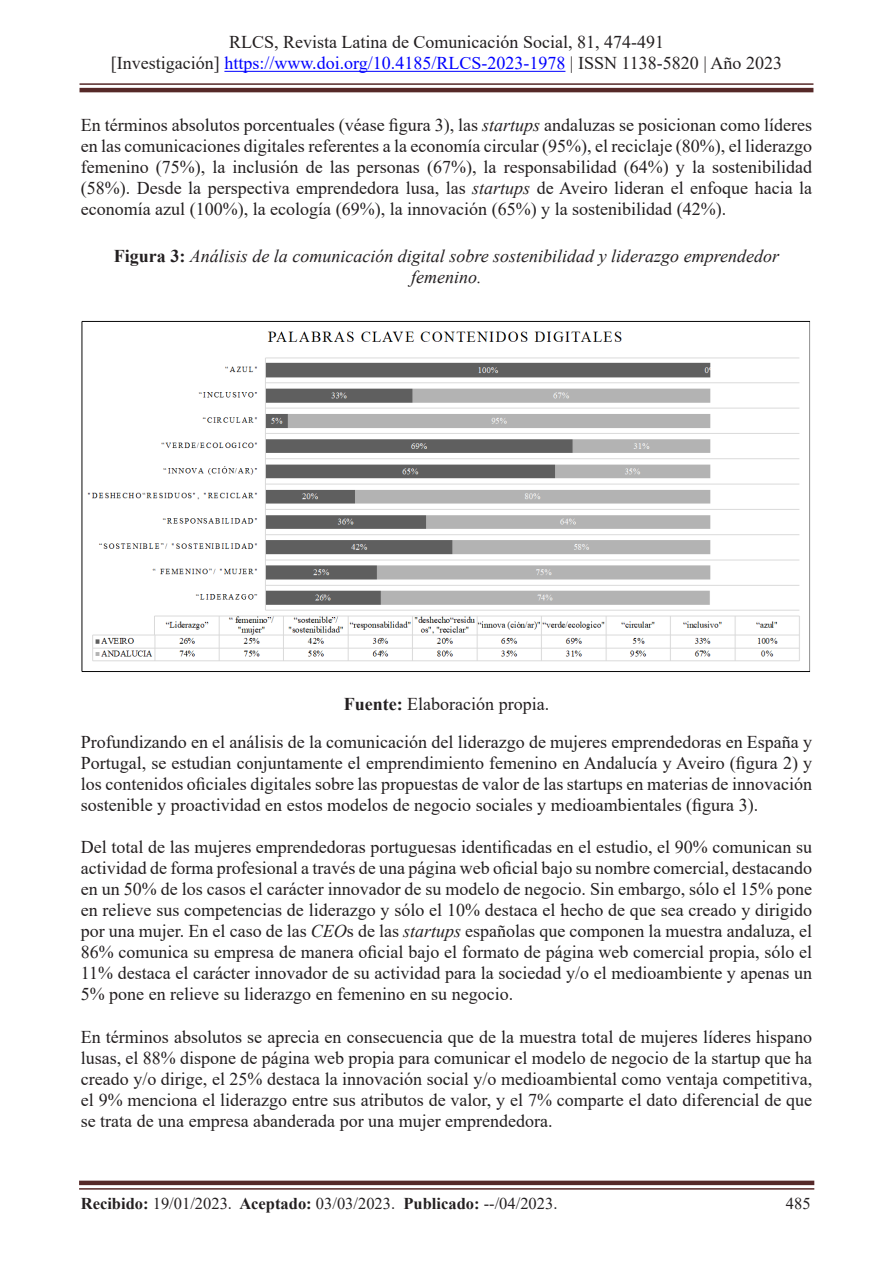
<style>
.page{position:relative;width:893px;height:1263px;background:#fff}
.page>*{position:absolute;margin:0;border:0;box-sizing:border-box;transform-origin:0 0}
.t1{font:18px/21px "Times New Roman";color:#231f20;text-align:justify}
.t2{font:italic 18px "Times New Roman";color:#231f20}
.t3{font:16.5px "Times New Roman";color:#231f20}
.s1{color:#00f}
.s2{font-style:italic}
.s3{font-weight:700;font-style:normal}
.s4{font-weight:700}
</style>
<div class="page">
<hr style="left:80px;top:88px;width:733px;height:4px;background:#562928">
<hr style="left:80px;top:83px;width:733px;height:2px;background:#562928">
<hr style="left:224px;top:71px;width:341px;height:1px;background:#00f">
<div style="left:79px;top:1180px;width:735px;height:5px;background:#562928"></div>
<hr style="left:79px;top:1188px;width:735px;height:1px;background:#562928">
<img style="left:81px;top:320px;width:730px;height:352px">
<p class="t1" style="left:111px;top:30px;width:673px;line-height:21.6px;text-align:center">RLCS, Revista Latina de Comunicación Social, 81, 474-491<br>[Investigación] <span class="s1">https://www.doi.org/10.4185/RLCS-2023-1978</span> | ISSN 1138-5820 | Año 2023</p>
<p class="t1" style="left:81px;top:114px;width:733px">En términos absolutos porcentuales (véase figura 3), las <span class="s2">startups</span> andaluzas se posicionan como líderes en las comunicaciones digitales referentes a la economía circular (95%), el reciclaje (80%), el liderazgo femenino (75%), la inclusión de las personas (67%), la responsabilidad (64%) y la sostenibilidad (58%). Desde la perspectiva emprendedora lusa, las <span class="s2">startups</span> de Aveiro lideran el enfoque hacia la economía azul (100%), la ecología (69%), la innovación (65%) y la sostenibilidad (42%).</p>
<p class="t2" style="left:114px;top:243px;width:667px"><span class="s3">Figura 3:</span> Análisis de la comunicación digital sobre sostenibilidad y liderazgo emprendedor</p>
<p class="t2" style="left:411px;top:264px;width:72px">femenino.</p>
<p class="t1" style="left:344px;top:693px;width:207px"><span class="s4">Fuente:</span> Elaboración propia.</p>
<p class="t1" style="left:81px;top:731px;width:733px">Profundizando en el análisis de la comunicación del liderazgo de mujeres emprendedoras en España y Portugal, se estudian conjuntamente el emprendimiento femenino en Andalucía y Aveiro (figura 2) y los contenidos oficiales digitales sobre las propuestas de valor de las startups en materias de innovación sostenible y proactividad en estos modelos de negocio sociales y medioambientales (figura 3).</p>
<p class="t1" style="left:81px;top:836px;width:733px">Del total de las mujeres emprendedoras portuguesas identificadas en el estudio, el 90% comunican su actividad de forma profesional a través de una página web oficial bajo su nombre comercial, destacando en un 50% de los casos el carácter innovador de su modelo de negocio. Sin embargo, sólo el 15% pone en relieve sus competencias de liderazgo y sólo el 10% destaca el hecho de que sea creado y dirigido por una mujer. En el caso de las <span class="s2">CEO</span>s de las <span class="s2">startups</span> españolas que componen la muestra andaluza, el 86% comunica su empresa de manera oficial bajo el formato de página web comercial propia, sólo el 11% destaca el carácter innovador de su actividad para la sociedad y/o el medioambiente y apenas un 5% pone en relieve su liderazgo en femenino en su negocio.</p>
<p class="t1" style="left:81px;top:1025px;width:733px">En términos absolutos se aprecia en consecuencia que de la muestra total de mujeres líderes hispano lusas, el 88% dispone de página web propia para comunicar el modelo de negocio de la startup que ha creado y/o dirige, el 25% destaca la innovación social y/o medioambiental como ventaja competitiva, el 9% menciona el liderazgo entre sus atributos de valor, y el 7% comparte el dato diferencial de que se trata de una empresa abanderada por una mujer emprendedora.</p>
<p class="t3" style="left:81px;top:1191px;width:478px"><span class="s4">Recibido:</span> 19/01/2023. <span class="s4">Aceptado:</span> 03/03/2023. <span class="s4">Publicado:</span> --/04/2023.</p>
<p class="t3" style="left:786px;top:1191px;width:26px">485</p>
</div>
